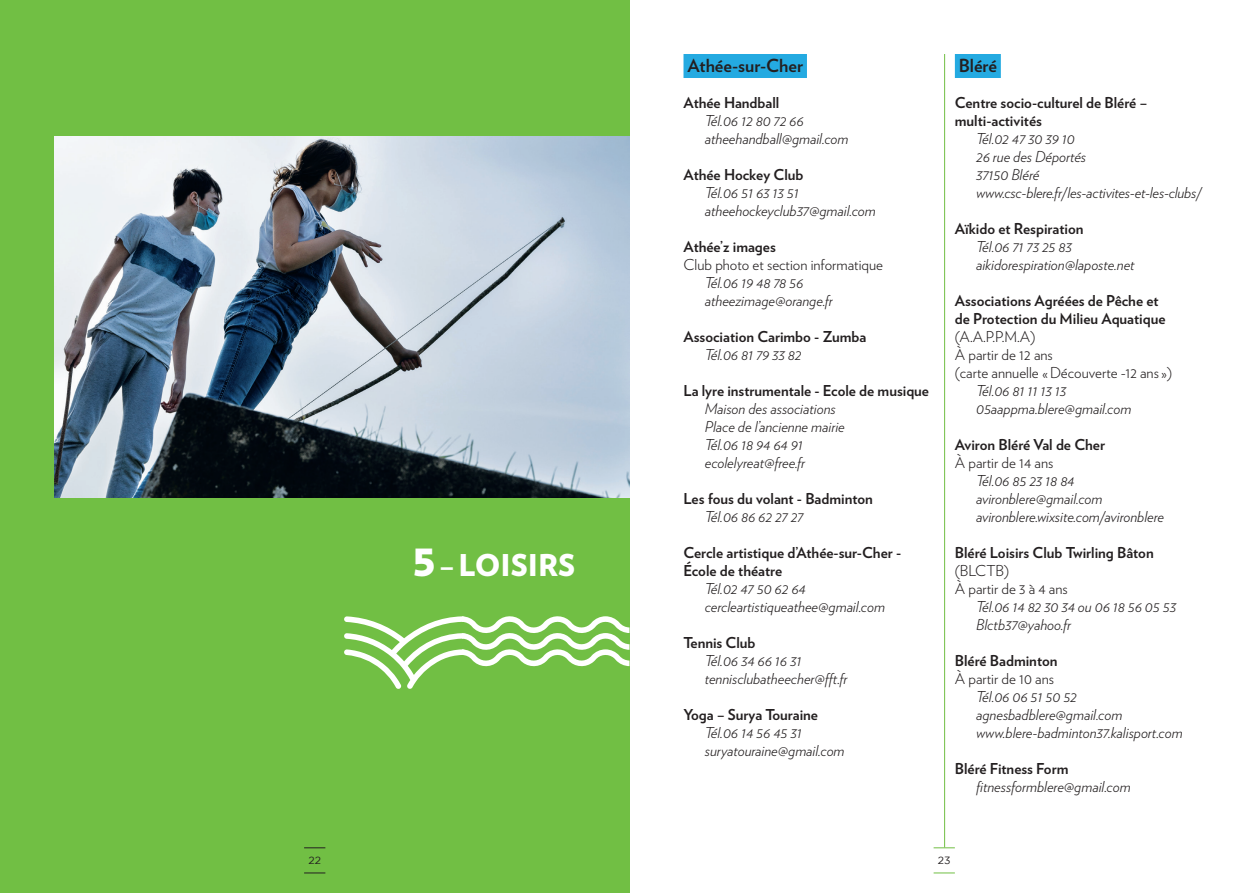
<style>
.page{position:relative;width:1259px;height:893px;background:#fff}
.page>*{position:absolute;margin:0;border:0;box-sizing:border-box;transform-origin:0 0}
.t1{font:900 30px "Verlag";color:#fff}
.t2{font:700 18px "Verlag";color:#231f20}
.t3{font:italic 300 15px/18px "Verlag";color:#231f20}
.t4{font:700 15px/18px "Verlag";color:#231f20}
.t5{font:300 15px/18px "Verlag";color:#231f20}
.t6{font:10.5px "Gotham";color:#231f20}
.s1{font-size:46.5px}
</style>
<div class="page">
<div style="left:0;top:0;width:629px;height:893px;background:#71bf44"></div>
<div style="left:683px;top:54px;width:124px;height:24px;background:#24aae1"></div>
<div style="left:955px;top:54px;width:46px;height:24px;background:#24aae1"></div>
<hr style="left:944px;top:54px;width:1px;height:793px;background:#71bf44">
<svg style="left:933px;top:873px;width:22px;height:1px"></svg>
<svg style="left:933px;top:847px;width:22px;height:1px"></svg>
<svg style="left:304px;top:873px;width:21px;height:1px"></svg>
<svg style="left:304px;top:847px;width:21px;height:1px"></svg>
<svg style="left:344px;top:616px;width:285px;height:73px"></svg>
<img style="left:54px;top:136px;width:575px;height:361px">
<h1 class="t1" style="left:412px;top:540px;width:165px"><span class="s1">5</span> – LOISIRS</h1>
<p class="t2" style="left:687px;top:51px;width:117px">Athée-sur-Cher</p>
<p class="t4" style="left:683px;top:93px;width:97px">Athée Handball</p>
<p class="t3" style="left:705px;top:111px;width:145px">Tél.06 12 80 72 66 atheehandball@gmail.com</p>
<p class="t4" style="left:683px;top:165px;width:121px">Athée Hockey Club</p>
<p class="t3" style="left:705px;top:183px;width:172px">Tél.06 51 63 13 51 atheehockeyclub37@gmail.com</p>
<p class="t4" style="left:683px;top:237px;width:94px">Athée’z images</p>
<p class="t5" style="left:683px;top:255px;width:201px">Club photo et section informatique</p>
<p class="t3" style="left:705px;top:273px;width:130px">Tél.06 19 48 78 56 atheezimage@orange.fr</p>
<p class="t4" style="left:683px;top:327px;width:184px">Association Carimbo - Zumba</p>
<p class="t3" style="left:705px;top:345px;width:98px">Tél.06 81 79 33 82</p>
<p class="t4" style="left:683px;top:381px;width:247px">La lyre instrumentale - Ecole de musique</p>
<p class="t3" style="left:705px;top:399px;width:141px">Maison des associations<br>Place de l’ancienne mairie<br>Tél.06 18 94 64 91 ecolelyreat@free.fr</p>
<p class="t4" style="left:683px;top:489px;width:191px">Les fous du volant - Badminton</p>
<p class="t3" style="left:705px;top:507px;width:100px">Tél.06 86 62 27 27</p>
<p class="t4" style="left:683px;top:543px;width:219px">Cercle artistique d’Athée-sur-Cher -<br>École de théatre</p>
<p class="t3" style="left:705px;top:579px;width:182px">Tél.02 47 50 62 64 cercleartistiqueathee@gmail.com</p>
<p class="t4" style="left:683px;top:633px;width:74px">Tennis Club</p>
<p class="t3" style="left:705px;top:651px;width:144px">Tél.06 34 66 16 31 tennisclubatheecher@fft.fr</p>
<p class="t4" style="left:683px;top:705px;width:136px">Yoga – Surya Touraine</p>
<p class="t3" style="left:705px;top:723px;width:141px">Tél.06 14 56 45 31 suryatouraine@gmail.com</p>
<p class="t2" style="left:958px;top:51px;width:40px">Bléré</p>
<p class="t4" style="left:955px;top:93px;width:194px">Centre socio-culturel de Bléré – multi-activités</p>
<p class="t3" style="left:976px;top:129px;width:227px">Tél.02 47 30 39 10<br>26 rue des Déportés<br>37150 Bléré www.csc-blere.fr/les-activites-et-les-clubs/</p>
<p class="t4" style="left:955px;top:219px;width:130px">Aïkido et Respiration</p>
<p class="t3" style="left:976px;top:237px;width:160px">Tél.06 71 73 25 83 aikidorespiration@laposte.net</p>
<p class="t4" style="left:955px;top:291px;width:212px">Associations Agréées de Pêche et de Protection du Milieu Aquatique</p>
<p class="t5" style="left:955px;top:327px;width:219px">(A.A.P.P.M.A)<br>À partir de 12 ans<br>(carte annuelle « Découverte -12 ans »)</p>
<p class="t3" style="left:976px;top:381px;width:157px">Tél.06 81 11 13 13<br>05aappma.blere@gmail.com</p>
<p class="t4" style="left:955px;top:435px;width:152px">Aviron Bléré Val de Cher</p>
<p class="t5" style="left:955px;top:453px;width:100px">À partir de 14 ans</p>
<p class="t3" style="left:976px;top:471px;width:189px">Tél.06 85 23 18 84 avironblere@gmail.com avironblere.wixsite.com/avironblere</p>
<p class="t4" style="left:955px;top:543px;width:200px">Bléré Loisirs Club Twirling Bâton</p>
<p class="t5" style="left:955px;top:561px;width:114px">(BLCTB)<br>À partir de 3 à 4 ans</p>
<p class="t3" style="left:976px;top:597px;width:201px">Tél.06 14 82 30 34 ou 06 18 56 05 53<br>Blctb37@yahoo.fr</p>
<p class="t4" style="left:955px;top:651px;width:104px">Bléré Badminton</p>
<p class="t5" style="left:955px;top:669px;width:101px">À partir de 10 ans</p>
<p class="t3" style="left:976px;top:687px;width:208px">Tél.06 06 51 50 52 agnesbadblere@gmail.com www.blere-badminton37.kalisport.com</p>
<p class="t4" style="left:955px;top:759px;width:115px">Bléré Fitness Form</p>
<p class="t3" style="left:976px;top:777px;width:156px">fitnessformblere@gmail.com</p>
<p class="t6" style="left:308px;top:855px;width:14px">22</p>
<p class="t6" style="left:938px;top:855px;width:14px">23</p>
</div>
